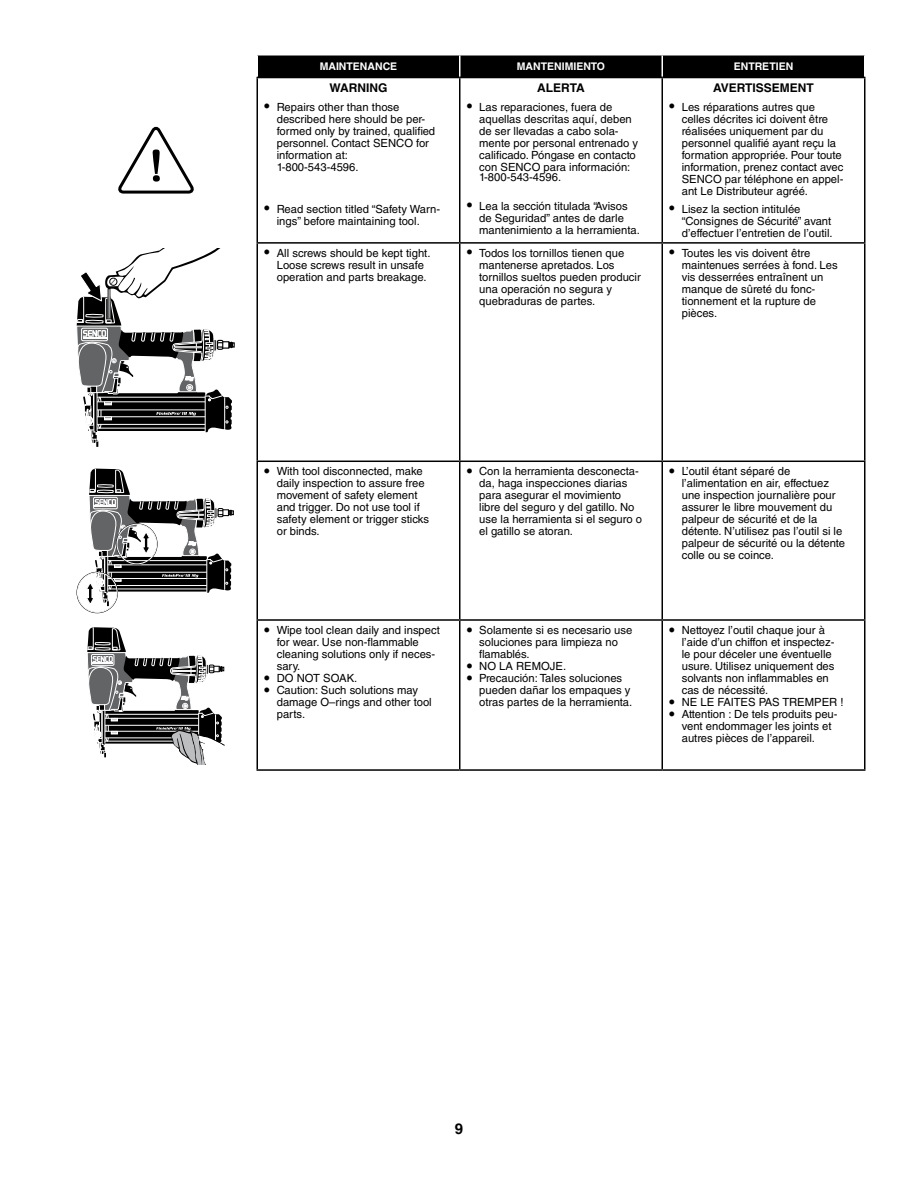
<style>
.page{position:relative;width:918px;height:1188px;background:#fff}
.page>*{position:absolute;margin:0;border:0;box-sizing:border-box;transform-origin:0 0}
.t1{font:700 15px "Helvetica LT Std";color:#000}
.t2{font:700 12px "Helvetica LT Std";color:#000}
.t3{font:11.25px/12px "Helvetica LT Std";color:#000}
.t4{font:700 10.5px "Helvetica LT Std";color:#fff}
</style>
<div class="page">
<svg style="left:258px;top:78px;width:606px;height:691px"></svg>
<hr style="left:256px;top:78px;width:2px;height:164px;background:#000">
<hr style="left:459px;top:78px;width:1px;height:164px;background:#000">
<hr style="left:662px;top:78px;width:1px;height:164px;background:#000">
<hr style="left:864px;top:78px;width:2px;height:164px;background:#000">
<hr style="left:256px;top:244px;width:2px;height:217px;background:#000">
<hr style="left:459px;top:244px;width:1px;height:217px;background:#000">
<hr style="left:662px;top:244px;width:1px;height:217px;background:#000">
<hr style="left:864px;top:244px;width:2px;height:217px;background:#000">
<hr style="left:256px;top:462px;width:2px;height:157px;background:#000">
<hr style="left:459px;top:462px;width:1px;height:157px;background:#000">
<hr style="left:662px;top:462px;width:1px;height:157px;background:#000">
<hr style="left:864px;top:462px;width:2px;height:157px;background:#000">
<hr style="left:256px;top:621px;width:2px;height:148px;background:#000">
<hr style="left:459px;top:621px;width:1px;height:148px;background:#000">
<hr style="left:662px;top:621px;width:1px;height:148px;background:#000">
<hr style="left:864px;top:621px;width:2px;height:148px;background:#000">
<hr style="left:256px;top:242px;width:204px;height:2px;background:#000">
<hr style="left:460px;top:242px;width:202px;height:2px;background:#000">
<hr style="left:662px;top:242px;width:204px;height:2px;background:#000">
<hr style="left:256px;top:461px;width:204px;height:1px;background:#000">
<hr style="left:460px;top:461px;width:202px;height:1px;background:#000">
<hr style="left:662px;top:461px;width:204px;height:1px;background:#000">
<hr style="left:256px;top:619px;width:204px;height:2px;background:#000">
<hr style="left:460px;top:619px;width:202px;height:2px;background:#000">
<hr style="left:662px;top:619px;width:204px;height:2px;background:#000">
<hr style="left:256px;top:769px;width:204px;height:2px;background:#000">
<hr style="left:460px;top:769px;width:202px;height:2px;background:#000">
<hr style="left:662px;top:769px;width:204px;height:2px;background:#000">
<div style="left:257px;top:55px;width:607px;height:22px;background:#000"></div>
<hr style="left:256px;top:77px;width:204px;height:1px;background:#000">
<hr style="left:460px;top:77px;width:202px;height:1px;background:#000">
<hr style="left:662px;top:77px;width:204px;height:1px;background:#000">
<svg style="left:118px;top:127px;width:76px;height:67px"></svg>
<div style="left:153px;top:175px;width:7px;height:7px;background:#000;border-radius:50%"></div>
<svg style="left:76px;top:249px;width:159px;height:198px"></svg>
<div style="left:77px;top:572px;width:41px;height:41px;border:1px solid #000;border-radius:50%"></div>
<div style="left:77px;top:572px;width:40px;height:41px;border:1px solid #fff;border-radius:50%"></div>
<svg style="left:86px;top:469px;width:148px;height:137px"></svg>
<svg style="left:87px;top:627px;width:138px;height:137px"></svg>
<svg style="left:265px;top:104px;width:4px;height:5px"></svg>
<svg style="left:265px;top:206px;width:4px;height:5px"></svg>
<svg style="left:467px;top:104px;width:5px;height:5px"></svg>
<svg style="left:467px;top:203px;width:5px;height:5px"></svg>
<svg style="left:670px;top:104px;width:4px;height:5px"></svg>
<svg style="left:670px;top:206px;width:4px;height:5px"></svg>
<svg style="left:265px;top:250px;width:4px;height:5px"></svg>
<svg style="left:467px;top:250px;width:5px;height:5px"></svg>
<svg style="left:670px;top:250px;width:4px;height:5px"></svg>
<svg style="left:265px;top:468px;width:4px;height:5px"></svg>
<svg style="left:467px;top:468px;width:5px;height:5px"></svg>
<svg style="left:670px;top:468px;width:4px;height:5px"></svg>
<svg style="left:265px;top:627px;width:4px;height:5px"></svg>
<svg style="left:265px;top:675px;width:4px;height:5px"></svg>
<svg style="left:265px;top:687px;width:4px;height:5px"></svg>
<svg style="left:467px;top:627px;width:5px;height:5px"></svg>
<svg style="left:467px;top:663px;width:5px;height:5px"></svg>
<svg style="left:467px;top:675px;width:5px;height:5px"></svg>
<svg style="left:670px;top:627px;width:4px;height:5px"></svg>
<svg style="left:670px;top:699px;width:4px;height:5px"></svg>
<svg style="left:670px;top:711px;width:4px;height:5px"></svg>
<p class="t4" style="left:320px;top:60px;width:79px">MAINTENANCE</p>
<p class="t4" style="left:517px;top:60px;width:90px">MANTENIMIENTO</p>
<p class="t4" style="left:734px;top:60px;width:61px">ENTRETIEN</p>
<p class="t2" style="left:330px;top:81px;width:59px">WARNING</p>
<p class="t3" style="left:277px;top:101px;width:160px">Repairs other than those described here should be per&shy;formed only by trained, qualified personnel. Contact SENCO for information at:<br>1-800-543-4596.</p>
<p class="t3" style="left:277px;top:203px;width:165px">Read section titled “Safety Warn&shy;ings” before maintaining tool.</p>
<p class="t2" style="left:713px;top:81px;width:102px">AVERTISSEMENT</p>
<p class="t3" style="left:682px;top:101px;width:163px">Les réparations autres que celles décrites ici doivent être réalisées uniquement par du personnel qualifié ayant reçu la formation appropriée. Pour toute information, prenez contact avec<br>SENCO par téléphone en appel&shy;ant Le Distributeur agréé.</p>
<p class="t3" style="left:682px;top:203px;width:152px">Lisez la section intitulée “Consignes de Sécurité” avant d’effectuer l’entretien de l’outil.</p>
<p class="t2" style="left:537px;top:81px;width:49px">ALERTA</p>
<p class="t3" style="left:479px;top:101px;width:160px">Las reparaciones, fuera de aquellas descritas aquí, deben de ser llevadas a cabo sola&shy;mente por personal entrenado y calificado. Póngase en contacto con SENCO para información:</p>
<p class="t3" style="left:479px;top:171px;width:83px">1-800-543-4596.</p>
<p class="t3" style="left:479px;top:200px;width:162px">Lea la sección titulada “Avisos de Seguridad” antes de darle mantenimiento a la herramienta.</p>
<p class="t3" style="left:277px;top:247px;width:155px">All screws should be kept tight.<br>Loose screws result in unsafe operation and parts breakage.</p>
<p class="t3" style="left:479px;top:247px;width:163px">Todos los tornillos tienen que mantenerse apretados. Los tornillos sueltos pueden producir una operación no segura y quebraduras de partes.</p>
<p class="t3" style="left:682px;top:247px;width:158px">Toutes les vis doivent être maintenues serrées à fond. Les vis desserrées entraînent un manque de sûreté du fonc&shy;tionnement et la rupture de pièces.</p>
<p class="t3" style="left:277px;top:465px;width:154px">With tool disconnected, make daily inspection to assure free movement of safety element and trigger. Do not use tool if safety element or trigger sticks or binds.</p>
<p class="t3" style="left:479px;top:465px;width:164px">Con la herramienta desconecta&shy;da, haga inspecciones diarias para asegurar el movimiento libre del seguro y del gatillo. No use la herramienta si el seguro o el gatillo se atoran.</p>
<p class="t3" style="left:682px;top:465px;width:165px">L’outil étant séparé de l’alimentation en air, effectuez une inspection journalière pour assurer le libre mouvement du palpeur de sécurité et de la détente. N’utilisez pas l’outil si le palpeur de sécurité ou la détente colle ou se coince.</p>
<p class="t3" style="left:277px;top:624px;width:165px">Wipe tool clean daily and inspect for wear. Use non-flammable cleaning solutions only if neces&shy;sary.<br>DO NOT SOAK.<br>Caution: Such solutions may damage O–rings and other tool parts.</p>
<p class="t3" style="left:479px;top:624px;width:155px">Solamente si es necesario use soluciones para limpieza no flamablés.<br>NO LA REMOJE.<br>Precaución: Tales soluciones pueden dañar los empaques y otras partes de la herramienta.</p>
<p class="t3" style="left:682px;top:624px;width:163px">Nettoyez l’outil chaque jour à l’aide d’un chiffon et inspectez&shy;le pour déceler une éventuelle usure. Utilisez uniquement des solvants non inflammables en cas de nécessité.<br>NE LE FAITES PAS TREMPER !<br>Attention : De tels produits peu&shy;vent endommager les joints et autres pièces de l’appareil.</p>
<h1 class="t1" style="left:455px;top:1120px;width:10px">9</h1>
</div>
